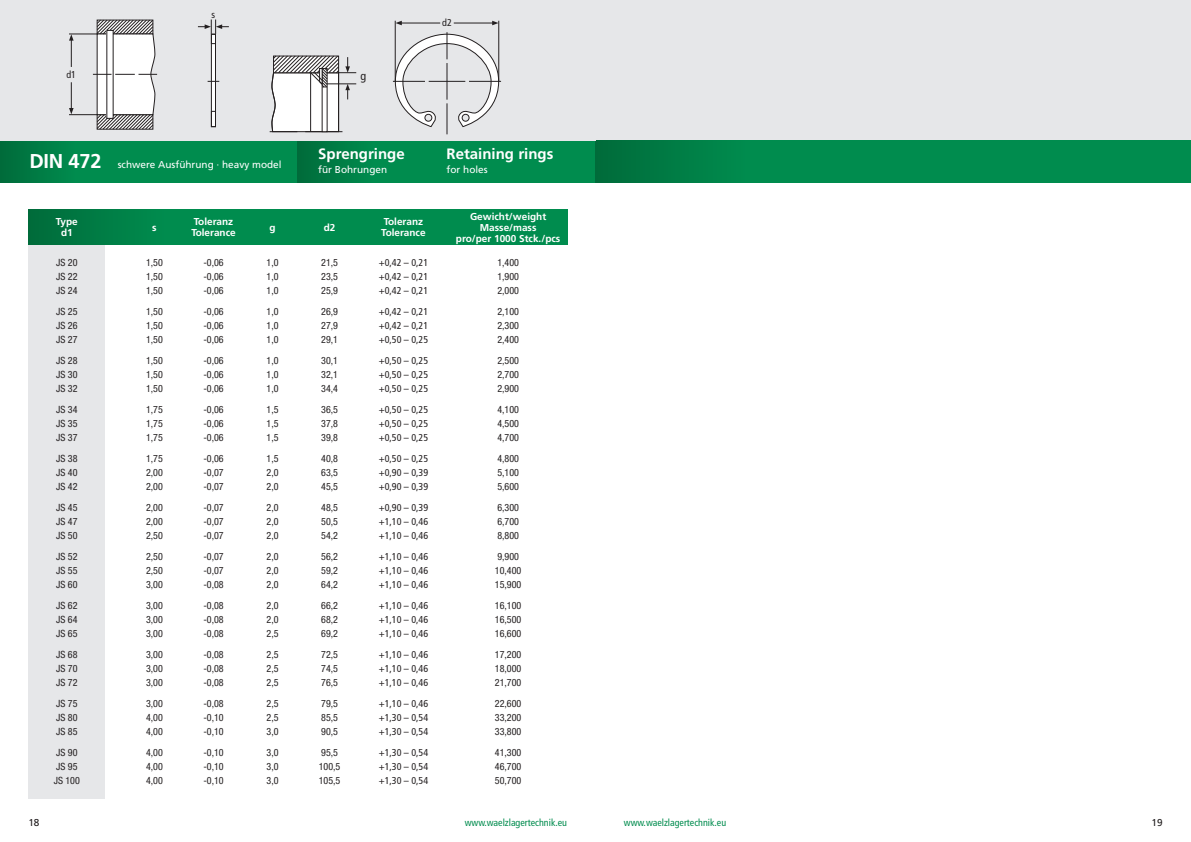
<style>
.page{position:relative;width:1191px;height:842px;background:#fff}
.page>*{position:absolute;margin:0;border:0;box-sizing:border-box;transform-origin:0 0}
.t1{font:700 20px "Frutiger";letter-spacing:-.01em;color:#fff}
.t2{font:700 15px "Frutiger";color:#fff}
.t3{font:condensed 11.9px "Frutiger";color:#231f20}
.t4{font:condensed 10px/14px "Helvetica Neue LT";color:#231f20;text-align:justify}
.t5{font:condensed 10px/14px "Frutiger";color:#231f20;text-align:justify}
.t6{font:700 10px/11px "Frutiger";color:#fff;text-align:center}
.t7{font:condensed 10px "Frutiger";color:#008c4e}
.t8{font:10px "Frutiger";color:#fff}
.t9{font:10px "Frutiger";color:#231f20}
</style>
<div class="page">
<div style="left:28px;top:245px;width:77px;height:553px;background:#e6e7e9"></div>
<svg style="left:0;top:140px;width:298px;height:42px;background:#05894f"></svg>
<svg style="left:298px;top:140px;width:297px;height:42px;background:#05894f"></svg>
<div style="left:595px;top:0;width:596px;height:140px;background:#e6e7e9"></div>
<svg style="left:595px;top:140px;width:596px;height:42px;background:#00874b"></svg>
<svg style="left:28px;top:210px;width:539px;height:35px;background:#00874b"></svg>
<div style="left:0;top:0;width:595px;height:140px;background:#e6e7e9"></div>
<hr style="left:469px;top:81px;width:32px;height:1px;background:#231f20">
<hr style="left:393px;top:81px;width:32px;height:1px;background:#231f20">
<svg style="left:394px;top:32px;width:105px;height:97px"></svg>
<hr style="left:446px;top:103px;width:1px;height:31px;background:#231f20">
<hr style="left:211px;top:34px;width:4px;height:93px;background:#fff">
<div style="left:211px;top:34px;width:5px;height:93px;border:1px solid #231f20"></div>
<div style="left:211px;top:34px;width:5px;height:10px;border:1px solid #231f20"></div>
<div style="left:211px;top:111px;width:5px;height:16px;border:1px solid #231f20"></div>
<svg style="left:198px;top:20px;width:31px;height:14px"></svg>
<hr style="left:395px;top:21px;width:1px;height:60px;background:#231f20">
<hr style="left:498px;top:21px;width:1px;height:60px;background:#231f20">
<hr style="left:454px;top:23px;width:40px;height:1px;background:#231f20">
<svg style="left:492px;top:21px;width:6px;height:4px"></svg>
<hr style="left:400px;top:23px;width:40px;height:1px;background:#231f20">
<svg style="left:395px;top:21px;width:7px;height:4px"></svg>
<svg style="left:69px;top:19px;width:88px;height:111px"></svg>
<svg style="left:270px;top:55px;width:86px;height:78px"></svg>
<p class="t5" style="left:211px;top:7px;width:5px">s</p>
<p class="t5" style="left:66px;top:68px;width:11px">d1</p>
<p class="t3" style="left:360px;top:69px;width:7px">g</p>
<h1 class="t1" style="left:29px;top:149px;width:74px">DIN 472</h1>
<h2 class="t2" style="left:318px;top:145px;width:88px">Sprengringe</h2>
<p class="t8" style="left:318px;top:164px;width:70px">für Bohrungen</p>
<p class="t8" style="left:118px;top:159px;width:165px">schwere Ausführung · heavy model</p>
<p class="t5" style="left:442px;top:15px;width:11px">d2</p>
<h2 class="t2" style="left:446px;top:145px;width:108px">Retaining rings</h2>
<p class="t8" style="left:446px;top:164px;width:43px">for holes</p>
<p class="t6" style="left:152px;top:221px;width:6px">s</p>
<p class="t6" style="left:269px;top:222px;width:8px">g</p>
<p class="t6" style="left:324px;top:222px;width:13px">d2</p>
<p class="t6" style="left:456px;top:211px;width:106px">Gewicht/weight<br>Masse/mass<br>pro/per 1000 Stck./pcs</p>
<p class="t6" style="left:56px;top:216px;width:23px">Type d1</p>
<p class="t6" style="left:191px;top:216px;width:46px;text-align:left">Toleranz<br>Tolerance</p>
<p class="t6" style="left:381px;top:216px;width:46px;text-align:left">Toleranz<br>Tolerance</p>
<p class="t4" style="left:56px;top:256px;width:23px">JS 20<br>JS 22<br>JS 24</p>
<p class="t4" style="left:56px;top:305px;width:23px">JS 25<br>JS 26<br>JS 27</p>
<p class="t4" style="left:56px;top:354px;width:23px">JS 28<br>JS 30<br>JS 32</p>
<p class="t4" style="left:56px;top:403px;width:23px">JS 34<br>JS 35<br>JS 37</p>
<p class="t4" style="left:56px;top:452px;width:23px">JS 38<br>JS 40<br>JS 42</p>
<p class="t4" style="left:56px;top:501px;width:23px">JS 45<br>JS 47<br>JS 50</p>
<p class="t4" style="left:56px;top:550px;width:23px">JS 52<br>JS 55<br>JS 60</p>
<p class="t4" style="left:56px;top:599px;width:23px">JS 62<br>JS 64<br>JS 65</p>
<p class="t4" style="left:56px;top:648px;width:23px">JS 68<br>JS 70<br>JS 72</p>
<p class="t4" style="left:56px;top:697px;width:23px">JS 75<br>JS 80<br>JS 85</p>
<p class="t4" style="left:54px;top:746px;width:28px;text-align:left">JS 90<br>JS 95<br>JS 100</p>
<p class="t4" style="left:146px;top:256px;width:18px">1,50<br>1,50<br>1,50</p>
<p class="t4" style="left:146px;top:305px;width:18px">1,50<br>1,50<br>1,50</p>
<p class="t4" style="left:146px;top:354px;width:18px">1,50<br>1,50<br>1,50</p>
<p class="t4" style="left:146px;top:403px;width:18px">1,75<br>1,75<br>1,75</p>
<p class="t4" style="left:146px;top:452px;width:18px">1,75<br>2,00<br>2,00</p>
<p class="t4" style="left:146px;top:501px;width:18px">2,00<br>2,00<br>2,50</p>
<p class="t4" style="left:146px;top:550px;width:18px">2,50<br>2,50<br>3,00</p>
<p class="t4" style="left:146px;top:599px;width:18px">3,00<br>3,00<br>3,00</p>
<p class="t4" style="left:146px;top:648px;width:18px">3,00<br>3,00<br>3,00</p>
<p class="t4" style="left:146px;top:697px;width:18px">3,00<br>4,00<br>4,00</p>
<p class="t4" style="left:146px;top:746px;width:18px">4,00<br>4,00<br>4,00</p>
<p class="t4" style="left:203px;top:256px;width:22px">-0,06 -0,06 -0,06</p>
<p class="t4" style="left:203px;top:305px;width:22px">-0,06 -0,06 -0,06</p>
<p class="t4" style="left:203px;top:354px;width:22px">-0,06 -0,06 -0,06</p>
<p class="t4" style="left:203px;top:403px;width:22px">-0,06 -0,06 -0,06</p>
<p class="t4" style="left:203px;top:452px;width:22px">-0,06 -0,07 -0,07</p>
<p class="t4" style="left:203px;top:501px;width:22px">-0,07 -0,07 -0,07</p>
<p class="t4" style="left:203px;top:550px;width:22px">-0,07 -0,07 -0,08</p>
<p class="t4" style="left:203px;top:599px;width:22px">-0,08 -0,08 -0,08</p>
<p class="t4" style="left:203px;top:648px;width:22px">-0,08 -0,08 -0,08</p>
<p class="t4" style="left:203px;top:697px;width:22px">-0,08 -0,10 -0,10</p>
<p class="t4" style="left:203px;top:746px;width:22px">-0,10 -0,10 -0,10</p>
<p class="t4" style="left:266px;top:256px;width:13px">1,0<br>1,0<br>1,0</p>
<p class="t4" style="left:266px;top:305px;width:13px">1,0<br>1,0<br>1,0</p>
<p class="t4" style="left:266px;top:354px;width:13px">1,0<br>1,0<br>1,0</p>
<p class="t4" style="left:266px;top:403px;width:13px">1,5<br>1,5<br>1,5</p>
<p class="t4" style="left:266px;top:452px;width:13px">1,5<br>2,0<br>2,0</p>
<p class="t4" style="left:266px;top:501px;width:13px">2,0<br>2,0<br>2,0</p>
<p class="t4" style="left:266px;top:550px;width:13px">2,0<br>2,0<br>2,0</p>
<p class="t4" style="left:266px;top:599px;width:13px">2,0<br>2,0<br>2,5</p>
<p class="t4" style="left:266px;top:648px;width:13px">2,5<br>2,5<br>2,5</p>
<p class="t4" style="left:266px;top:697px;width:13px">2,5<br>2,5<br>3,0</p>
<p class="t4" style="left:266px;top:746px;width:13px">3,0<br>3,0<br>3,0</p>
<p class="t4" style="left:321px;top:256px;width:18px">21,5<br>23,5<br>25,9</p>
<p class="t4" style="left:321px;top:305px;width:18px">26,9<br>27,9<br>29,1</p>
<p class="t4" style="left:321px;top:354px;width:18px">30,1<br>32,1<br>34,4</p>
<p class="t4" style="left:321px;top:403px;width:18px">36,5<br>37,8<br>39,8</p>
<p class="t4" style="left:321px;top:452px;width:18px">40,8<br>63,5<br>45,5</p>
<p class="t4" style="left:321px;top:501px;width:18px">48,5<br>50,5<br>54,2</p>
<p class="t4" style="left:321px;top:550px;width:18px">56,2<br>59,2<br>64,2</p>
<p class="t4" style="left:321px;top:599px;width:18px">66,2<br>68,2<br>69,2</p>
<p class="t4" style="left:321px;top:648px;width:18px">72,5<br>74,5<br>76,5</p>
<p class="t4" style="left:321px;top:697px;width:18px">79,5<br>85,5<br>90,5</p>
<p class="t4" style="left:319px;top:746px;width:23px;text-align:left">95,5<br>100,5<br>105,5</p>
<p class="t5" style="left:379px;top:256px;width:51px">+0,42 – 0,21 +0,42 – 0,21 +0,42 – 0,21</p>
<p class="t5" style="left:379px;top:305px;width:51px">+0,42 – 0,21 +0,42 – 0,21 +0,50 – 0,25</p>
<p class="t5" style="left:379px;top:354px;width:51px">+0,50 – 0,25 +0,50 – 0,25 +0,50 – 0,25</p>
<p class="t5" style="left:379px;top:403px;width:51px">+0,50 – 0,25 +0,50 – 0,25 +0,50 – 0,25</p>
<p class="t5" style="left:379px;top:452px;width:51px">+0,50 – 0,25 +0,90 – 0,39 +0,90 – 0,39</p>
<p class="t5" style="left:379px;top:501px;width:51px">+0,90 – 0,39 +1,10 – 0,46 +1,10 – 0,46</p>
<p class="t5" style="left:379px;top:550px;width:51px">+1,10 – 0,46 +1,10 – 0,46 +1,10 – 0,46</p>
<p class="t5" style="left:379px;top:599px;width:51px">+1,10 – 0,46 +1,10 – 0,46 +1,10 – 0,46</p>
<p class="t5" style="left:379px;top:648px;width:51px">+1,10 – 0,46 +1,10 – 0,46 +1,10 – 0,46</p>
<p class="t5" style="left:379px;top:697px;width:51px">+1,10 – 0,46 +1,30 – 0,54 +1,30 – 0,54</p>
<p class="t5" style="left:379px;top:746px;width:51px">+1,30 – 0,54 +1,30 – 0,54 +1,30 – 0,54</p>
<p class="t4" style="left:497px;top:256px;width:23px">1,400<br>1,900<br>2,000</p>
<p class="t4" style="left:497px;top:305px;width:23px">2,100<br>2,300<br>2,400</p>
<p class="t4" style="left:497px;top:354px;width:23px">2,500<br>2,700<br>2,900</p>
<p class="t4" style="left:497px;top:403px;width:23px">4,100<br>4,500<br>4,700</p>
<p class="t4" style="left:497px;top:452px;width:23px">4,800<br>5,100<br>5,600</p>
<p class="t4" style="left:497px;top:501px;width:23px">6,300<br>6,700<br>8,800</p>
<p class="t4" style="left:495px;top:550px;width:28px;text-align:left">9,900<br>10,400<br>15,900</p>
<p class="t4" style="left:495px;top:599px;width:28px">16,100<br>16,500<br>16,600</p>
<p class="t4" style="left:495px;top:648px;width:28px">17,200<br>18,000<br>21,700</p>
<p class="t4" style="left:495px;top:697px;width:28px">22,600<br>33,200<br>33,800</p>
<p class="t4" style="left:495px;top:746px;width:28px">41,300<br>46,700<br>50,700</p>
<p class="t9" style="left:28px;top:817px;width:13px">18</p>
<p class="t7" style="left:465px;top:816px;width:104px">www.waelzlagertechnik.eu</p>
<p class="t7" style="left:624px;top:816px;width:104px">www.waelzlagertechnik.eu</p>
<p class="t9" style="left:1151px;top:817px;width:13px">19</p>
</div>
